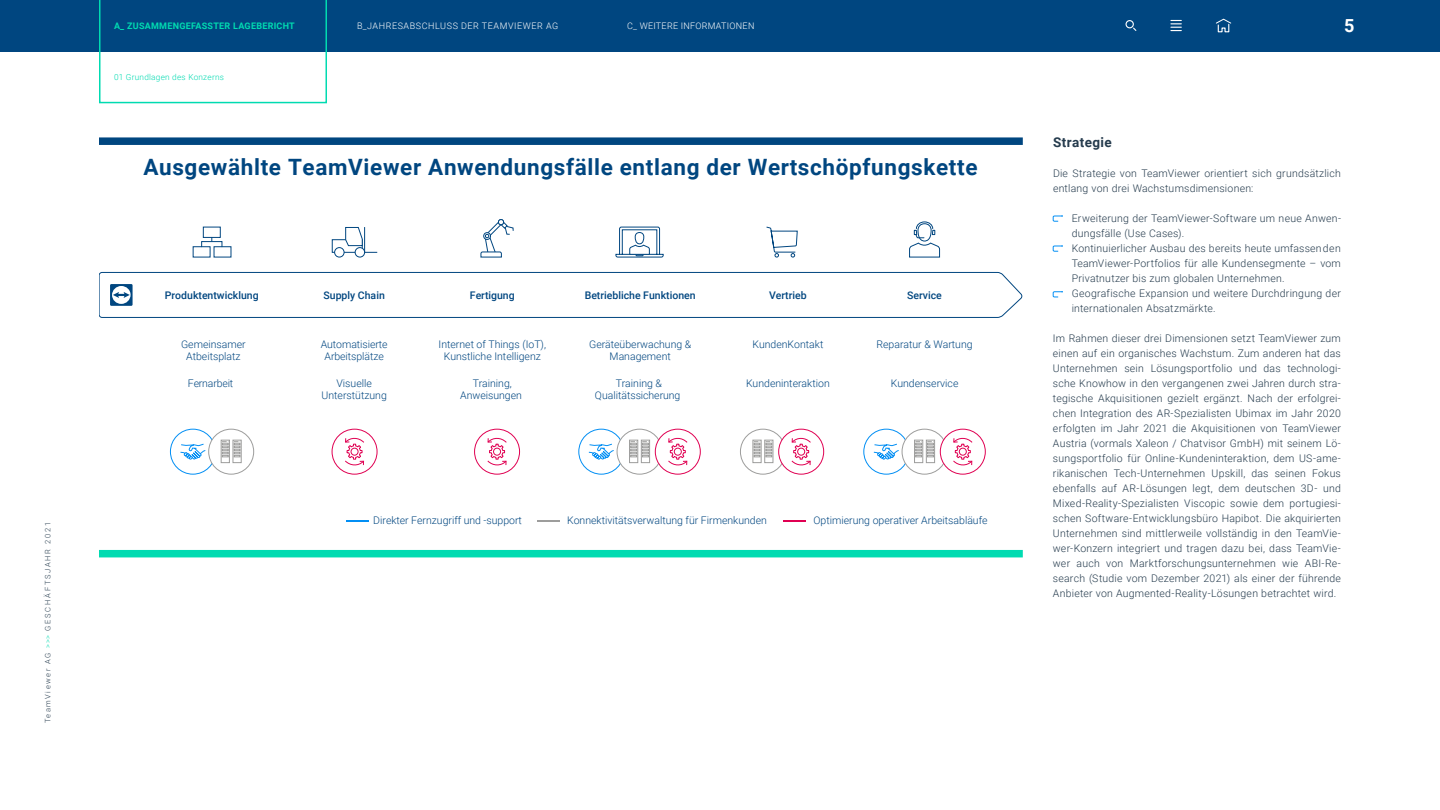
<style>
.page{position:relative;width:1440px;height:810px;background:#fff}
.page>*{position:absolute;margin:0;border:0;box-sizing:border-box;transform-origin:0 0}
.t1{font:700 22.5px "Roboto";letter-spacing:.03em;color:#004680}
.t2{font:700 18px "Roboto";color:#fff}
.t3{font:700 13.5px "Roboto";letter-spacing:.03em;color:#253b4d}
.t4{font:300 10.5px/15px "Roboto";letter-spacing:.02em;color:#253b4d}
.t5{font:300 10.5px/12.6px "Roboto";color:#004680;text-align:center}
.t6{font:500 10.5px "Roboto";color:#004680}
.t7{font:300 9px "Roboto";letter-spacing:.065em;color:#fff}
.t8{font:700 9px "Roboto";letter-spacing:.03em;color:#00dbb1}
.t9{font:300 9px "Roboto";letter-spacing:.03em;color:#fff}
.t10{font:300 8.25px "Roboto";letter-spacing:.03em;color:#00dbb1}
.t11{font:300 7.5px "Roboto";letter-spacing:.235em;color:#253b4d}
.s1{color:#00dbb1}
</style>
<div class="page">
<div style="left:0;top:0;width:1440px;height:51px;background:#004680"></div>
<svg style="left:1216px;top:18px;width:16px;height:15px"></svg>
<div style="left:1126px;top:20px;width:8px;height:8px;border:1px solid #fff;border-radius:50%"></div>
<svg style="left:1171px;top:20px;width:10px;height:11px"></svg>
<svg style="left:99px;top:0;width:228px;height:103px"></svg>
<div style="left:864px;top:429px;width:45px;height:45px;border:1px solid #038ff4;border-radius:50%"></div>
<svg style="left:873px;top:443px;width:26px;height:17px"></svg>
<div style="left:902px;top:429px;width:45px;height:45px;background:#fff;border-radius:50%"></div>
<div style="left:902px;top:429px;width:45px;height:45px;border:1px solid #9d9d9c;border-radius:50%"></div>
<div style="left:926px;top:440px;width:9px;height:23px;border:1px solid #9d9d9c"></div>
<div style="left:914px;top:440px;width:9px;height:23px;border:1px solid #9d9d9c"></div>
<svg style="left:915px;top:441px;width:19px;height:16px"></svg>
<div style="left:940px;top:429px;width:45px;height:45px;background:#fff;border-radius:50%"></div>
<div style="left:940px;top:429px;width:46px;height:45px;border:1px solid #e00052;border-radius:50%"></div>
<svg style="left:953px;top:437px;width:20px;height:29px"></svg>
<div style="left:579px;top:429px;width:45px;height:45px;border:1px solid #038ff4;border-radius:50%"></div>
<svg style="left:588px;top:443px;width:26px;height:17px"></svg>
<div style="left:617px;top:429px;width:45px;height:45px;background:#fff;border-radius:50%"></div>
<div style="left:617px;top:429px;width:45px;height:45px;border:1px solid #9d9d9c;border-radius:50%"></div>
<div style="left:641px;top:440px;width:9px;height:23px;border:1px solid #9d9d9c"></div>
<div style="left:629px;top:440px;width:9px;height:23px;border:1px solid #9d9d9c"></div>
<svg style="left:630px;top:441px;width:19px;height:16px"></svg>
<div style="left:655px;top:429px;width:45px;height:45px;background:#fff;border-radius:50%"></div>
<div style="left:655px;top:429px;width:46px;height:45px;border:1px solid #e00052;border-radius:50%"></div>
<svg style="left:668px;top:437px;width:20px;height:29px"></svg>
<div style="left:170px;top:429px;width:46px;height:45px;border:1px solid #038ff4;border-radius:50%"></div>
<svg style="left:180px;top:443px;width:26px;height:17px"></svg>
<div style="left:209px;top:429px;width:45px;height:45px;background:#fff;border-radius:50%"></div>
<div style="left:208px;top:429px;width:46px;height:45px;border:1px solid #9d9d9c;border-radius:50%"></div>
<div style="left:233px;top:440px;width:9px;height:23px;border:1px solid #9d9d9c"></div>
<div style="left:221px;top:440px;width:9px;height:23px;border:1px solid #9d9d9c"></div>
<svg style="left:222px;top:441px;width:19px;height:16px"></svg>
<div style="left:474px;top:429px;width:46px;height:45px;border:1px solid #e00052;border-radius:50%"></div>
<svg style="left:487px;top:437px;width:20px;height:29px"></svg>
<div style="left:332px;top:429px;width:45px;height:45px;border:1px solid #e00052;border-radius:50%"></div>
<svg style="left:345px;top:437px;width:19px;height:29px"></svg>
<svg style="left:740px;top:429px;width:45px;height:45px"></svg>
<div style="left:740px;top:429px;width:46px;height:45px;border:1px solid #9d9d9c;border-radius:50%"></div>
<div style="left:764px;top:440px;width:9px;height:23px;border:1px solid #9d9d9c"></div>
<div style="left:753px;top:440px;width:8px;height:23px;border:1px solid #9d9d9c"></div>
<svg style="left:754px;top:441px;width:18px;height:16px"></svg>
<div style="left:779px;top:429px;width:45px;height:45px;background:#fff;border-radius:50%"></div>
<div style="left:778px;top:429px;width:46px;height:45px;border:1px solid #e00052;border-radius:50%"></div>
<svg style="left:791px;top:437px;width:20px;height:29px"></svg>
<div style="left:99px;top:550px;width:924px;height:7px;background:#00dbb1"></div>
<div style="left:99px;top:137px;width:924px;height:8px;background:#004680"></div>
<svg style="left:99px;top:272px;width:924px;height:46px"></svg>
<div style="left:201px;top:241px;width:21px;height:6px;border:1px solid #004680"></div>
<div style="left:193px;top:246px;width:17px;height:11px;border:1px solid #004680"></div>
<div style="left:214px;top:246px;width:17px;height:11px;border:1px solid #004680"></div>
<div style="left:203px;top:227px;width:18px;height:11px;border:1px solid #004680"></div>
<svg style="left:615px;top:226px;width:49px;height:32px"></svg>
<svg style="left:480px;top:219px;width:34px;height:39px"></svg>
<svg style="left:766px;top:226px;width:32px;height:32px"></svg>
<svg style="left:909px;top:221px;width:31px;height:37px"></svg>
<div style="left:332px;top:239px;width:31px;height:14px;border:1px solid #004680"></div>
<div style="left:335px;top:248px;width:9px;height:9px;background:#fff;border-radius:50%"></div>
<div style="left:334px;top:247px;width:10px;height:10px;border:1px solid #004680;border-radius:50%"></div>
<div style="left:355px;top:247px;width:10px;height:10px;border:1px solid #004680;border-radius:50%"></div>
<svg style="left:345px;top:227px;width:33px;height:26px"></svg>
<svg style="left:346px;top:520px;width:23px;height:1px"></svg>
<svg style="left:537px;top:520px;width:23px;height:1px"></svg>
<svg style="left:784px;top:520px;width:22px;height:1px"></svg>
<svg style="left:1053px;top:215px;width:10px;height:7px"></svg>
<svg style="left:1053px;top:245px;width:10px;height:7px"></svg>
<svg style="left:1053px;top:291px;width:10px;height:6px"></svg>
<p class="t11" style="left:43px;top:723px;width:203px;rotate:-90deg">TeamViewer AG <span class="s1">&gt;&gt;&gt;</span> GESCHÄFTSJAHR 2021</p>
<p class="t8" style="left:114px;top:20px;width:182px">A_ ZUSAMMENGEFASSTER LAGEBERICHT</p>
<p class="t7" style="left:357px;top:20px;width:203px">B_JAHRESABSCHLUSS DER TEAMVIEWER AG</p>
<p class="t9" style="left:627px;top:20px;width:129px">C_ WEITERE INFORMATIONEN</p>
<p class="t10" style="left:114px;top:72px;width:112px">01 Grundlagen des Konzerns</p>
<h1 class="t1" style="left:143px;top:151px;width:836px">Ausgewählte TeamViewer Anwendungsfälle entlang der Wertschöpfungskette</h1>
<p class="t6" style="left:324px;top:288px;width:63px">Supply Chain</p>
<p class="t6" style="left:165px;top:288px;width:95px">Produktentwicklung</p>
<p class="t6" style="left:470px;top:288px;width:46px">Fertigung</p>
<p class="t6" style="left:585px;top:288px;width:112px">Betriebliche Funktionen</p>
<p class="t6" style="left:769px;top:288px;width:39px">Vertrieb</p>
<p class="t6" style="left:907px;top:288px;width:36px">Service</p>
<p class="t5" style="left:181px;top:337px;width:66px">Gemeinsamer<br>Atbeitsplatz</p>
<p class="t5" style="left:188px;top:376px;width:47px">Fernarbeit</p>
<p class="t5" style="left:439px;top:337px;width:109px">Internet of Things (IoT),<br>Kunstliche Intelligenz</p>
<p class="t5" style="left:460px;top:376px;width:63px">Training,<br>Anweisungen</p>
<p class="t5" style="left:589px;top:337px;width:104px">Geräteüberwachung &amp;<br>Management</p>
<p class="t5" style="left:595px;top:376px;width:87px">Training &amp;<br>Qualitätssicherung</p>
<p class="t5" style="left:752px;top:337px;width:72px">KundenKontakt</p>
<p class="t5" style="left:746px;top:376px;width:85px">Kundeninteraktion</p>
<p class="t5" style="left:321px;top:337px;width:68px">Automatisierte<br>Arbeitsplätze</p>
<p class="t5" style="left:322px;top:376px;width:67px">Visuelle<br>Unterstützung</p>
<p class="t5" style="left:876px;top:337px;width:98px">Reparatur &amp; Wartung</p>
<p class="t5" style="left:891px;top:376px;width:69px">Kundenservice</p>
<p class="t5" style="left:373px;top:514px;width:150px">Direkter Fernzugriff und -support</p>
<p class="t5" style="left:567px;top:514px;width:201px">Konnektivitätsverwaltung für Firmenkunden</p>
<p class="t5" style="left:814px;top:514px;width:176px">Optimierung operativer Arbeitsabläufe</p>
<h2 class="t2" style="left:1344px;top:12px;width:12px">5</h2>
<p class="t3" style="left:1053px;top:133px;width:60px">Strategie</p>
<p class="t4" style="left:1053px;top:166px;width:290px">Die Strategie von TeamViewer orientiert sich grundsätzlich entlang von drei Wachstumsdimensionen:</p>
<p class="t4" style="left:1072px;top:211px;width:271px">Erweiterung der TeamViewer-Software um neue Anwen&shy;dungsfälle (Use Cases).<br>Kontinuierlicher Ausbau des bereits heute umfassenden TeamViewer-Portfolios für alle Kundensegmente – vom Privatnutzer bis zum globalen Unternehmen.<br>Geografische Expansion und weitere Durchdringung der internationalen Absatzmärkte.</p>
<p class="t4" style="left:1053px;top:331px;width:290px;text-align:justify">Im Rahmen dieser drei Dimensionen setzt TeamViewer zum einen auf ein organisches Wachstum. Zum anderen hat das Unternehmen sein Lösungsportfolio und das technologi&shy;sche Knowhow in den vergangenen zwei Jahren durch stra&shy;tegische Akquisitionen gezielt ergänzt. Nach der erfolgrei&shy;chen Integration des AR-Spezialisten Ubimax im Jahr 2020 erfolgten im Jahr 2021 die Akquisitionen von TeamViewer Austria (vormals Xaleon / Chatvisor GmbH) mit seinem Lö&shy;sungsportfolio für Online-Kundeninteraktion, dem US-ame&shy;rikanischen Tech-Unternehmen Upskill, das seinen Fokus ebenfalls auf AR-Lösungen legt, dem deutschen 3D- und Mixed-Reality-Spezialisten Viscopic sowie dem portugiesi&shy;schen Software-Entwicklungsbüro Hapibot. Die akquirierten Unternehmen sind mittlerweile vollständig in den TeamVie&shy;wer-Konzern integriert und tragen dazu bei, dass TeamVie&shy;wer auch von Marktforschungsunternehmen wie ABI-Re&shy;search (Studie vom Dezember 2021) als einer der führende Anbieter von Augmented-Reality-Lösungen betrachtet wird.</p>
</div>
